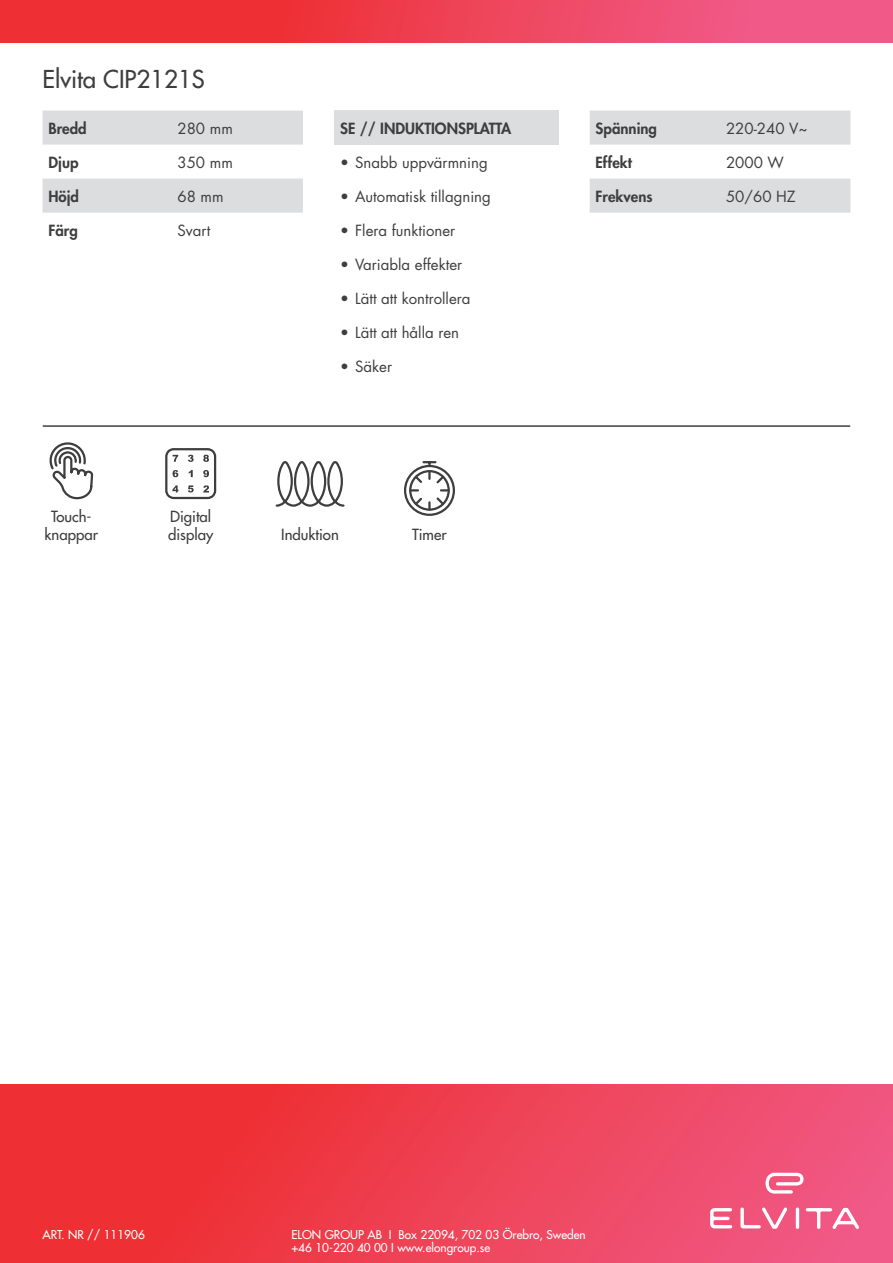
<style>
.page{position:relative;width:893px;height:1263px;background:#fff}
.page>*{position:absolute;margin:0;border:0;box-sizing:border-box;transform-origin:0 0}
.t1{font:500 24px "Futura Std";color:#3e3e3f}
.Info_bullets{font:15px "Futura Std";color:#3e3e3f}
.Info_bullets-2{font:800 15px "Futura Std";color:#3e3e3f}
.t2{font:500 15px/18px "Futura Std";color:#3e3e3f;text-align:center}
.Info_bullets-3{font:500 11.85px "Futura Std";color:#fff}
</style>
<div class="page">
<div style="left:0;top:1084px;width:893px;height:179px;background:linear-gradient(to right,#ed2926,#f05883)"></div>
<svg style="left:0;top:0;width:893px;height:43px;background:#ee4257"></svg>
<hr style="left:43px;top:425px;width:807px;height:2px;background:#3e3e3f">
<svg style="left:49px;top:442px;width:45px;height:58px"></svg>
<svg style="left:165px;top:448px;width:52px;height:52px"></svg>
<svg style="left:275px;top:461px;width:70px;height:46px"></svg>
<svg style="left:404px;top:461px;width:51px;height:55px"></svg>
<div style="left:334px;top:111px;width:224px;height:34px;background:#dcdddf"></div>
<svg style="left:43px;top:111px;width:260px;height:102px"></svg>
<svg style="left:590px;top:111px;width:260px;height:102px"></svg>
<svg style="left:765px;top:1173px;width:38px;height:20px"></svg>
<svg style="left:740px;top:1207px;width:47px;height:22px"></svg>
<hr style="left:796px;top:1207px;width:3px;height:22px;background:#fff;border-radius:2px">
<svg style="left:710px;top:1208px;width:22px;height:20px"></svg>
<svg style="left:806px;top:1208px;width:53px;height:21px"></svg>
<p class="t1" style="left:43px;top:64px;width:164px">Elvita CIP2121S</p>
<p class="Info_bullets-2" style="left:49px;top:119px;width:40px">Bredd</p>
<p class="Info_bullets" style="left:177px;top:119px;width:57px">280 mm</p>
<p class="Info_bullets-2" style="left:49px;top:153px;width:31px">Djup</p>
<p class="Info_bullets" style="left:177px;top:153px;width:57px">350 mm</p>
<p class="Info_bullets-2" style="left:49px;top:187px;width:32px">Höjd</p>
<p class="Info_bullets" style="left:177px;top:187px;width:48px">68 mm</p>
<p class="Info_bullets-2" style="left:49px;top:221px;width:31px">Färg</p>
<p class="Info_bullets" style="left:177px;top:221px;width:34px">Svart</p>
<p class="Info_bullets-2" style="left:340px;top:119px;width:173px">SE // INDUKTIONSPLATTA</p>
<p class="Info_bullets" style="left:340px;top:153px;width:149px">• Snabb uppvärmning</p>
<p class="Info_bullets" style="left:340px;top:187px;width:152px">• Automatisk tillagning</p>
<p class="Info_bullets" style="left:340px;top:221px;width:116px">• Flera funktioner</p>
<p class="Info_bullets" style="left:340px;top:255px;width:123px">• Variabla effekter</p>
<p class="Info_bullets" style="left:340px;top:289px;width:132px">• Lätt att kontrollera</p>
<p class="Info_bullets" style="left:340px;top:323px;width:120px">• Lätt att hålla ren</p>
<p class="Info_bullets" style="left:340px;top:357px;width:53px">• Säker</p>
<p class="t2" style="left:45px;top:508px;width:55px">Touch&shy;knappar</p>
<p class="t2" style="left:168px;top:508px;width:47px;text-align:left">Digital display</p>
<p class="t2" style="left:281px;top:526px;width:59px">Induktion</p>
<p class="t2" style="left:412px;top:526px;width:36px">Timer</p>
<p class="Info_bullets-2" style="left:596px;top:119px;width:63px">Spänning</p>
<p class="Info_bullets" style="left:726px;top:119px;width:83px">220-240 V~</p>
<p class="Info_bullets-2" style="left:596px;top:153px;width:38px">Effekt</p>
<p class="Info_bullets" style="left:726px;top:153px;width:59px">2000 W</p>
<p class="Info_bullets-2" style="left:596px;top:187px;width:58px">Frekvens</p>
<p class="Info_bullets" style="left:726px;top:187px;width:71px">50/60 HZ</p>
<p class="Info_bullets-3" style="left:43px;top:1227px;width:104px">ART. NR // 111906</p>
<p class="Info_bullets-3" style="left:291px;top:1227px;width:296px">ELON GROUP AB I Box 22094, 702 03 Örebro, Sweden</p>
<p class="Info_bullets-3" style="left:291px;top:1240px;width:200px">+46 10-220 40 00 I www.elongroup.se</p>
</div>
